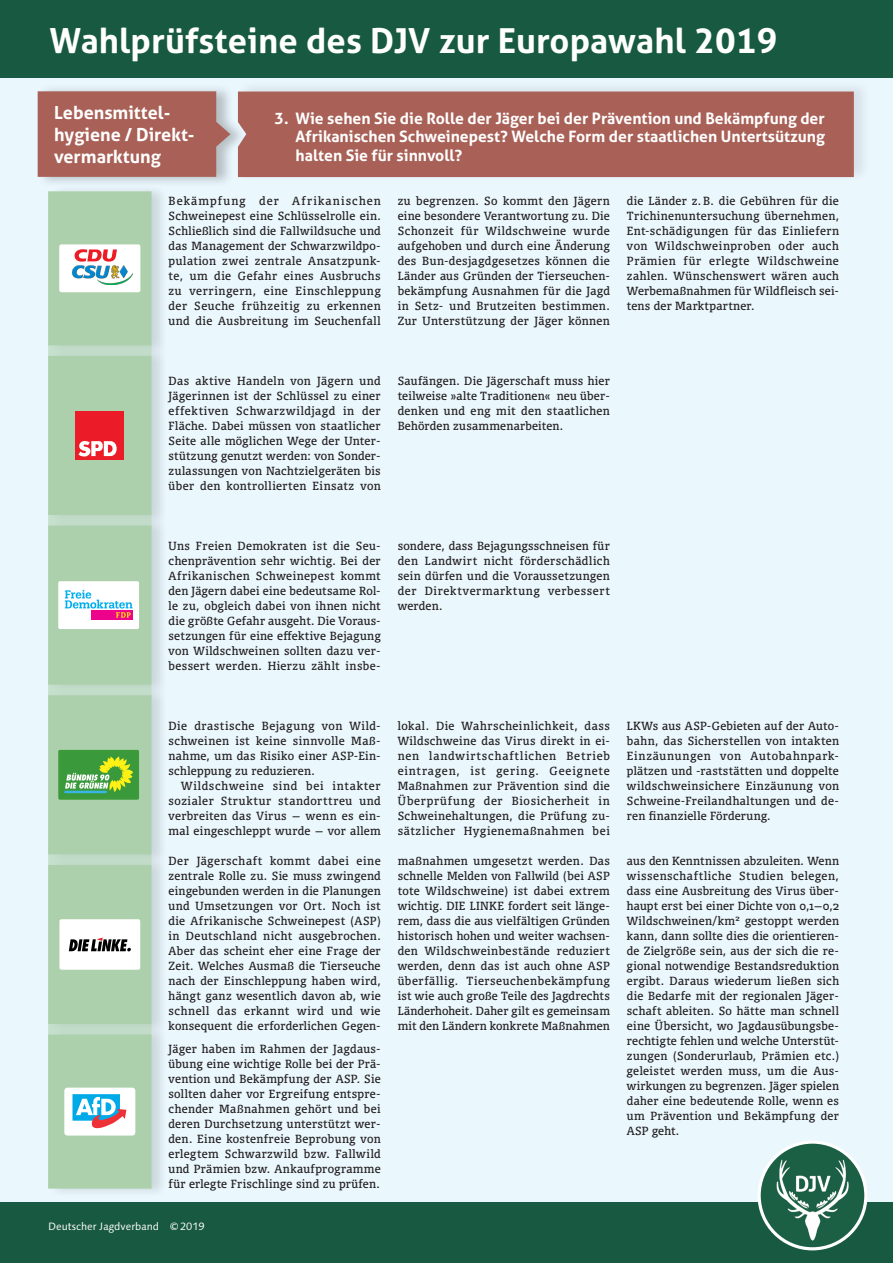
<style>
.page{position:relative;width:893px;height:1263px;background:#eaf7fd}
.page>*{position:absolute;margin:0;border:0;box-sizing:border-box;transform-origin:0 0}
.t1{font:700 34.5px "Aller";letter-spacing:.005em;color:#fff}
.t2{font:700 18px/21.6px "Aller";color:#fff}
.t3{font:700 15.75px/18.8px "Aller";color:#fff;text-align:justify}
.t4{font:11.25px/15px "Olsen Pro";letter-spacing:.03em;color:#231f20;text-align:justify}
.t5{font:10.65px "Linotype Syntax";color:#fff}
</style>
<div class="page">
<div style="left:0;top:0;width:893px;height:78px;background:#185a41"></div>
<div style="left:0;top:1203px;width:893px;height:60px;background:#185a41"></div>
<img style="left:759px;top:1142px;width:107px;height:107px;border-radius:53px">
<div style="left:757px;top:1140px;width:110px;height:110px;border:3px solid #fff;border-radius:50%"></div>
<div style="left:48px;top:348px;width:121px;height:177px;background:#231f20;opacity:.26"></div>
<div style="left:48px;top:518px;width:121px;height:177px;background:#231f20;opacity:.26"></div>
<div style="left:48px;top:687px;width:121px;height:178px;background:#231f20;opacity:.26"></div>
<div style="left:48px;top:857px;width:121px;height:177px;background:#231f20;opacity:.26"></div>
<div style="left:48px;top:1027px;width:121px;height:172px;background:#231f20;opacity:.26"></div>
<div style="left:48px;top:184px;width:121px;height:172px;background:#231f20;opacity:.26"></div>
<svg style="left:48px;top:865px;width:104px;height:159px"></svg>
<svg style="left:48px;top:191px;width:104px;height:154px"></svg>
<div style="left:64px;top:265px;width:72px;height:22px;background:#fff"></div>
<img style="left:73px;top:266px;width:60px;height:19px">
<svg style="left:48px;top:356px;width:104px;height:159px"></svg>
<svg style="left:48px;top:1035px;width:104px;height:153px"></svg>
<div style="left:64px;top:1088px;width:71px;height:47px;border:3px solid #fff;border-radius:2px"></div>
<svg style="left:48px;top:526px;width:104px;height:159px"></svg>
<div style="left:58px;top:581px;width:81px;height:48px;border:3px solid #fff"></div>
<svg style="left:48px;top:695px;width:104px;height:159px"></svg>
<div style="left:58px;top:750px;width:81px;height:50px;border:3px solid #3d9a3b"></div>
<div style="left:37px;top:84px;width:210px;height:103px;background:#231f20;opacity:.26"></div>
<svg style="left:38px;top:91px;width:192px;height:86px"></svg>
<div style="left:237px;top:79px;width:634px;height:104px;background:#231f20;opacity:.1"></div>
<div style="left:238px;top:92px;width:616px;height:85px;background:#a96157"></div>
<h1 class="t1" style="left:50px;top:20px;width:729px">Wahlprüfsteine des DJV zur Europawahl 2019</h1>
<h2 class="t2" style="left:54px;top:102px;width:142px">Lebensmittel&shy;hygiene / Direkt&shy;vermarktung</h2>
<h3 class="t3" style="left:296px;top:109px;width:531px;text-indent:-21px">3. Wie sehen Sie die Rolle der Jäger bei der Prävention und Bekämpfung der Afrikanischen Schweinepest? Welche Form der staatlichen Untertsützung halten Sie für sinnvoll?</h3>
<p class="t4" style="left:169px;top:193px;width:214px">Bekämpfung der Afrikanischen Schweinepest eine Schlüsselrolle ein.<br>Schließlich sind die Fallwildsuche und das Management der Schwarzwildpo&shy;pulation zwei zentrale Ansatzpunk&shy;te, um die Gefahr eines Ausbruchs zu verringern, eine Einschleppung der Seuche frühzeitig zu erkennen und die Ausbreitung im Seuchenfall</p>
<p class="t4" style="left:627px;top:193px;width:214px">die Länder z. B. die Gebühren für die Trichinenuntersuchung übernehmen, Ent-schädigungen für das Einliefern von Wildschweinproben oder auch Prämien für erlegte Wildschweine zahlen. Wünschenswert wären auch Werbemaßnahmen für Wildfleisch sei&shy;tens der Marktpartner.</p>
<p class="t4" style="left:398px;top:193px;width:214px">zu begrenzen. So kommt den Jägern eine besondere Verantwortung zu. Die Schonzeit für Wildschweine wurde aufgehoben und durch eine Änderung des Bun-desjagdgesetzes können die Länder aus Gründen der Tierseuchen&shy;bekämpfung Ausnahmen für die Jagd in Setz- und Brutzeiten bestimmen.<br>Zur Unterstützung der Jäger können</p>
<p class="t4" style="left:169px;top:373px;width:214px">Das aktive Handeln von Jägern und Jägerinnen ist der Schlüssel zu einer effektiven Schwarzwildjagd in der Fläche. Dabei müssen von staatlicher Seite alle möglichen Wege der Unter&shy;stützung genutzt werden: von Sonder&shy;zulassungen von Nachtzielgeräten bis über den kontrollierten Einsatz von</p>
<p class="t4" style="left:398px;top:373px;width:214px">Saufängen. Die Jägerschaft muss hier teilweise »alte Traditionen« neu über&shy;denken und eng mit den staatlichen Behörden zusammenarbeiten.</p>
<p class="t4" style="left:169px;top:538px;width:214px">Uns Freien Demokraten ist die Seu&shy;chenprävention sehr wichtig. Bei der Afrikanischen Schweinepest kommt den Jägern dabei eine bedeutsame Rol&shy;le zu, obgleich dabei von ihnen nicht die größte Gefahr ausgeht. Die Voraus&shy;setzungen für eine effektive Bejagung von Wildschweinen sollten dazu ver&shy;bessert werden. Hierzu zählt insbe-</p>
<p class="t4" style="left:398px;top:538px;width:214px">sondere, dass Bejagungsschneisen für den Landwirt nicht förderschädlich sein dürfen und die Voraussetzungen der Direktvermarktung verbessert werden.</p>
<p class="t4" style="left:169px;top:718px;width:214px">Die drastische Bejagung von Wild&shy;schweinen ist keine sinnvolle Maß&shy;nahme, um das Risiko einer ASP-Ein&shy;schleppung zu reduzieren.</p>
<p class="t4" style="left:169px;top:778px;width:214px;text-indent:13px">Wildschweine sind bei intakter sozialer Struktur standorttreu und verbreiten das Virus — wenn es ein&shy;mal eingeschleppt wurde — vor allem</p>
<p class="t4" style="left:169px;top:853px;width:214px">Der Jägerschaft kommt dabei eine zentrale Rolle zu. Sie muss zwingend eingebunden werden in die Planungen und Umsetzungen vor Ort. Noch ist die Afrikanische Schweinepest (ASP) in Deutschland nicht ausgebrochen.<br>Aber das scheint eher eine Frage der Zeit. Welches Ausmaß die Tierseuche nach der Einschleppung haben wird, hängt ganz wesentlich davon ab, wie schnell das erkannt wird und wie konsequent die erforderlichen Gegen-</p>
<p class="t4" style="left:169px;top:1041px;width:214px">Jäger haben im Rahmen der Jagdaus&shy;übung eine wichtige Rolle bei der Prä&shy;vention und Bekämpfung der ASP. Sie sollten daher vor Ergreifung entspre&shy;chender Maßnahmen gehört und bei deren Durchsetzung unterstützt wer&shy;den. Eine kostenfreie Beprobung von erlegtem Schwarzwild bzw. Fallwild und Prämien bzw. Ankaufprogramme für erlegte Frischlinge sind zu prüfen.</p>
<p class="t5" style="left:48px;top:1220px;width:158px">Deutscher Jagdverband © 2019</p>
<p class="t4" style="left:398px;top:718px;width:214px">lokal. Die Wahrscheinlichkeit, dass Wildschweine das Virus direkt in ei&shy;nen landwirtschaftlichen Betrieb eintragen, ist gering. Geeignete Maßnahmen zur Prävention sind die Überprüfung der Biosicherheit in Schweinehaltungen, die Prüfung zu&shy;sätzlicher Hygienemaßnahmen bei</p>
<p class="t4" style="left:398px;top:853px;width:214px">maßnahmen umgesetzt werden. Das schnelle Melden von Fallwild (bei ASP tote Wildschweine) ist dabei extrem wichtig. DIE LINKE fordert seit länge&shy;rem, dass die aus vielfältigen Gründen historisch hohen und weiter wachsen&shy;den Wildschweinbestände reduziert werden, denn das ist auch ohne ASP überfällig. Tierseuchenbekämpfung ist wie auch große Teile des Jagdrechts Länderhoheit. Daher gilt es gemeinsam mit den Ländern konkrete Maßnahmen</p>
<p class="t4" style="left:627px;top:718px;width:214px">LKWs aus ASP-Gebieten auf der Auto&shy;bahn, das Sicherstellen von intakten Einzäunungen von Autobahnpark&shy;plätzen und -raststätten und doppelte wildschweinsichere Einzäunung von Schweine-Freilandhaltungen und de&shy;ren finanzielle Förderung.</p>
<p class="t4" style="left:627px;top:853px;width:214px">aus den Kenntnissen abzuleiten. Wenn wissenschaftliche Studien belegen, dass eine Ausbreitung des Virus über&shy;haupt erst bei einer Dichte von 0,1—0,2<br>Wildschweinen/km² gestoppt werden kann, dann sollte dies die orientieren&shy;de Zielgröße sein, aus der sich die re&shy;gional notwendige Bestandsreduktion ergibt. Daraus wiederum ließen sich die Bedarfe mit der regionalen Jäger&shy;schaft ableiten. So hätte man schnell eine Übersicht, wo Jagdausübungsbe&shy;rechtigte fehlen und welche Unterstüt&shy;zungen (Sonderurlaub, Prämien etc.) geleistet werden muss, um die Aus&shy;wirkungen zu begrenzen. Jäger spielen daher eine bedeutende Rolle, wenn es um Prävention und Bekämpfung der ASP geht.</p>
</div>
